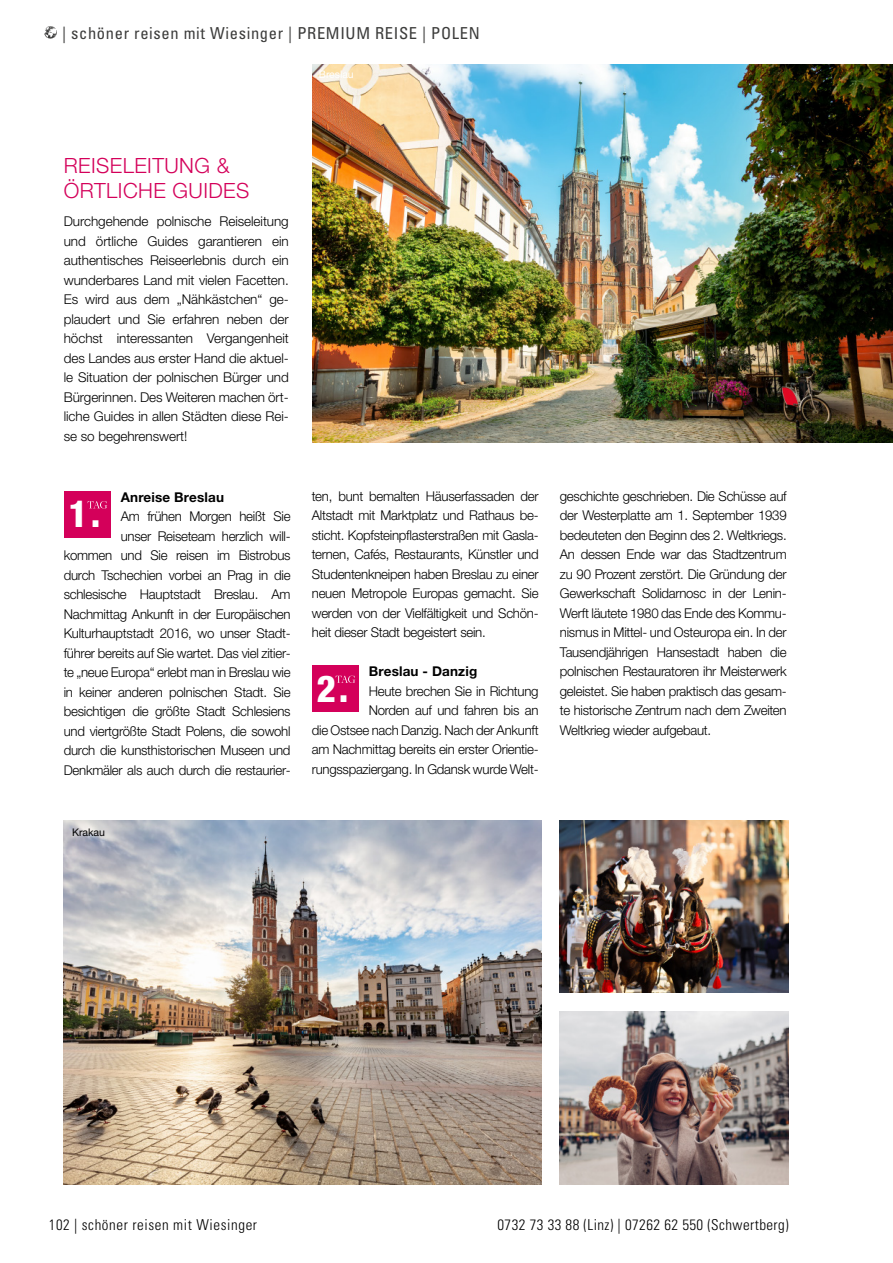
<style>
.page{position:relative;width:893px;height:1263px;background:#fff}
.page>*{position:absolute;margin:0;border:0;box-sizing:border-box;transform-origin:0 0}
.t1{font:800 condensed 37.2px "Helvetica Neue LTW1 G";color:#fff}
.h2_linksbündig_pink{font:300 21px/25.5px "Helvetica Neue LTW1 G";letter-spacing:.02em;color:#d4005a}
.t2{font:condensed 16.5px "Univers";letter-spacing:.04em;color:#3c3c3b}
.t3{font:300 condensed 15px "Univers";letter-spacing:.03em;color:#000}
.Reisetexte{font:300 13.5px/19.5px "Helvetica Neue LTW1 G";letter-spacing:-.02em;color:#000;text-align:justify}
.Reisetitel_Überschriften{font:700 13.5px "Helvetica Neue LTW1 G";letter-spacing:.01em;color:#000}
.Bildtext_schwarz{font:10.5px "Helvetica Neue LTW1 G";letter-spacing:-.005em;color:#fff}
.Bildtext_schwarz-2{font:10.5px "Helvetica Neue LTW1 G";letter-spacing:-.005em;color:#000}
</style>
<div class="page">
<svg style="left:44px;top:26px;width:13px;height:13px"></svg>
<div style="left:64px;top:491px;width:46px;height:47px;background:#d4005a"></div>
<svg style="left:87px;top:501px;width:20px;height:7px"></svg>
<div style="left:312px;top:666px;width:46px;height:46px;background:#d4005a"></div>
<svg style="left:335px;top:676px;width:20px;height:7px"></svg>
<img style="left:64px;top:821px;width:477px;height:363px">
<img style="left:560px;top:821px;width:229px;height:172px">
<img style="left:560px;top:1012px;width:229px;height:172px">
<img style="left:313px;top:64px;width:580px;height:378px">
<p class="t2" style="left:62px;top:22px;width:419px">| schöner reisen mit Wiesinger | PREMIUM REISE | POLEN</p>
<p class="Bildtext_schwarz" style="left:319px;top:67px;width:36px">Breslau</p>
<p class="h2_linksbündig_pink" style="left:64px;top:152px;width:187px">REISELEITUNG &amp;<br>ÖRTLICHE GUIDES</p>
<p class="Reisetexte" style="left:64px;top:211px;width:227px">Durchgehende polnische Reiseleitung und örtliche Guides garantieren ein authentisches Reiseerlebnis durch ein wunderbares Land mit vielen Facetten.<br>Es wird aus dem „Nähkästchen“ ge&shy;plaudert und Sie erfahren neben der höchst interessanten Vergangenheit des Landes aus erster Hand die aktuel&shy;le Situation der polnischen Bürger und Bürgerinnen. Des Weiteren machen ört&shy;liche Guides in allen Städten diese Rei&shy;se so begehrenswert!</p>
<p class="Reisetitel_Überschriften" style="left:121px;top:489px;width:105px">Anreise Breslau</p>
<p class="Reisetexte" style="left:64px;top:507px;width:228px;text-align:right">Am frühen Morgen heißt Sie<br>unser Reiseteam herzlich will-<br>kommen und Sie reisen im Bistrobus durch Tschechien vorbei an Prag in die schlesische Hauptstadt Breslau. Am Nachmittag Ankunft in der Europäischen Kulturhauptstadt 2016, wo unser Stadt&shy;führer bereits auf Sie wartet. Das viel zitier&shy;te „neue Europa“ erlebt man in Breslau wie in keiner anderen polnischen Stadt. Sie besichtigen die größte Stadt Schlesiens und viertgrößte Stadt Polens, die sowohl durch die kunsthistorischen Museen und Denkmäler als auch durch die restaurier-</p>
<p class="t1" style="left:69px;top:491px;width:33px">1.</p>
<p class="Bildtext_schwarz-2" style="left:72px;top:826px;width:34px">Krakau</p>
<p class="Reisetexte" style="left:312px;top:486px;width:228px">ten, bunt bemalten Häuserfassaden der Altstadt mit Marktplatz und Rathaus be&shy;sticht. Kopfsteinpflasterstraßen mit Gasla&shy;ternen, Cafés, Restaurants, Künstler und Studentenkneipen haben Breslau zu einer neuen Metropole Europas gemacht. Sie werden von der Vielfältigkeit und Schön&shy;heit dieser Stadt begeistert sein.</p>
<p class="t1" style="left:317px;top:666px;width:33px">2.</p>
<p class="Reisetitel_Überschriften" style="left:369px;top:663px;width:110px">Breslau - Danzig</p>
<p class="Reisetexte" style="left:312px;top:681px;width:228px;text-align:right">Heute brechen Sie in Richtung<br>Norden auf und fahren bis an<br>die Ostsee nach Danzig. Nach der Ankunft am Nachmittag bereits ein erster Orientie&shy;rungsspaziergang. In Gdansk wurde Welt-</p>
<p class="Reisetexte" style="left:560px;top:486px;width:228px">geschichte geschrieben. Die Schüsse auf der Westerplatte am 1. September 1939 bedeuteten den Beginn des 2. Weltkriegs.<br>An dessen Ende war das Stadtzentrum zu 90 Prozent zerstört. Die Gründung der Gewerkschaft Solidarnosc in der Lenin-Werft läutete 1980 das Ende des Kommu&shy;nismus in Mittel- und Osteuropa ein. In der Tausendjährigen Hansestadt haben die polnischen Restauratoren ihr Meisterwerk geleistet. Sie haben praktisch das gesam&shy;te historische Zentrum nach dem Zweiten Weltkrieg wieder aufgebaut.</p>
<p class="t3" style="left:49px;top:1216px;width:210px">102 | schöner reisen mit Wiesinger</p>
<p class="t3" style="left:497px;top:1216px;width:293px">0732 73 33 88 (Linz) | 07262 62 550 (Schwertberg)</p>
</div>
